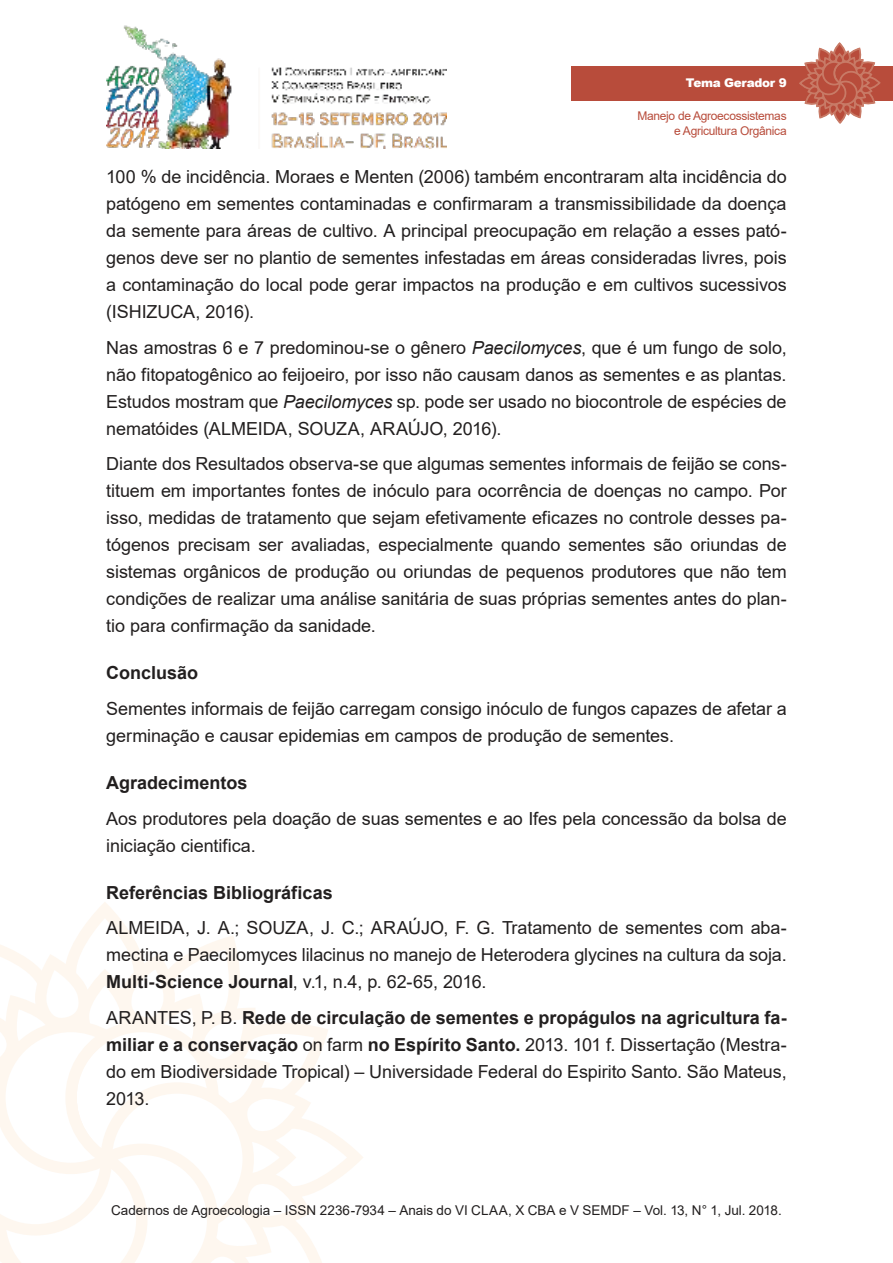
<style>
.page{position:relative;width:893px;height:1263px;background:#fff}
.page>*{position:absolute;margin:0;border:0;box-sizing:border-box;transform-origin:0 0}
.t1{font:18px/27px "Arial";letter-spacing:-.005em;color:#221f1f;text-align:justify}
.t2{font:700 18px "Arial";color:#221f1f}
.t3{font:13.5px "Arial";color:#221f1f}
.t4{font:12px/14.4px "Arial";letter-spacing:-.025em;color:#b84c3b;text-align:right}
.t5{font:900 12px "Arial";letter-spacing:-.025em;color:#fff}
.s1{font-style:italic}
.s2{font-weight:700}
</style>
<div class="page">
<img style="left:106px;top:25px;width:340px;height:124px">
<svg style="left:0;top:910px;width:363px;height:353px"></svg>
<div style="left:571px;top:66px;width:322px;height:34px;background:#b84c3b"></div>
<svg style="left:798px;top:43px;width:83px;height:81px"></svg>
<p class="t5" style="left:686px;top:76px;width:102px">Tema Gerador 9</p>
<p class="t4" style="left:637px;top:110px;width:151px">Manejo de Agroecossistemas e Agricultura Orgânica</p>
<p class="t1" style="left:106px;top:165px;width:682px">100 % de incidência. Moraes e Menten (2006) também encontraram alta incidência do patógeno em sementes contaminadas e confirmaram a transmissibilidade da doença da semente para áreas de cultivo. A principal preocupação em relação a esses pató&shy;genos deve ser no plantio de sementes infestadas em áreas consideradas livres, pois a contaminação do local pode gerar impactos na produção e em cultivos sucessivos (ISHIZUCA, 2016).</p>
<p class="t1" style="left:106px;top:336px;width:682px">Nas amostras 6 e 7 predominou-se o gênero <span class="s1">Paecilomyces</span>, que é um fungo de solo, não fitopatogênico ao feijoeiro, por isso não causam danos as sementes e as plantas.<br>Estudos mostram que <span class="s1">Paecilomyces</span> sp. pode ser usado no biocontrole de espécies de nematóides (ALMEIDA, SOUZA, ARAÚJO, 2016).</p>
<p class="t1" style="left:106px;top:452px;width:682px">Diante dos Resultados observa-se que algumas sementes informais de feijão se cons&shy;tituem em importantes fontes de inóculo para ocorrência de doenças no campo. Por isso, medidas de tratamento que sejam efetivamente eficazes no controle desses pa&shy;tógenos precisam ser avaliadas, especialmente quando sementes são oriundas de sistemas orgânicos de produção ou oriundas de pequenos produtores que não tem condições de realizar uma análise sanitária de suas próprias sementes antes do plan&shy;tio para confirmação da sanidade.</p>
<p class="t2" style="left:106px;top:666px;width:93px">Conclusão</p>
<p class="t1" style="left:106px;top:697px;width:682px">Sementes informais de feijão carregam consigo inóculo de fungos capazes de afetar a germinação e causar epidemias em campos de produção de sementes.</p>
<p class="t2" style="left:106px;top:776px;width:143px">Agradecimentos</p>
<p class="t1" style="left:106px;top:806px;width:682px">Aos produtores pela doação de suas sementes e ao Ifes pela concessão da bolsa de iniciação cientifica.</p>
<p class="t2" style="left:106px;top:885px;width:228px">Referências Bibliográficas</p>
<p class="t1" style="left:106px;top:916px;width:682px">ALMEIDA, J. A.; SOUZA, J. C.; ARAÚJO, F. G. Tratamento de sementes com aba&shy;mectina e Paecilomyces lilacinus no manejo de Heterodera glycines na cultura da soja.<br><span class="s2">Multi-Science Journal</span>, v.1, n.4, p. 62-65, 2016.</p>
<p class="t1" style="left:106px;top:1005px;width:682px">ARANTES, P. B. <span class="s2">Rede de circulação de sementes e propágulos na agricultura fa&shy;miliar e a conservação</span> on farm <span class="s2">no Espírito Santo.</span> 2013. 101 f. Dissertação (Mestra&shy;do em Biodiversidade Tropical) – Universidade Federal do Espirito Santo. São Mateus, 2013.</p>
<p class="t3" style="left:111px;top:1205px;width:672px">Cadernos de Agroecologia – ISSN 2236-7934 – Anais do VI CLAA, X CBA e V SEMDF – Vol. 13, N° 1, Jul. 2018.</p>
</div>
